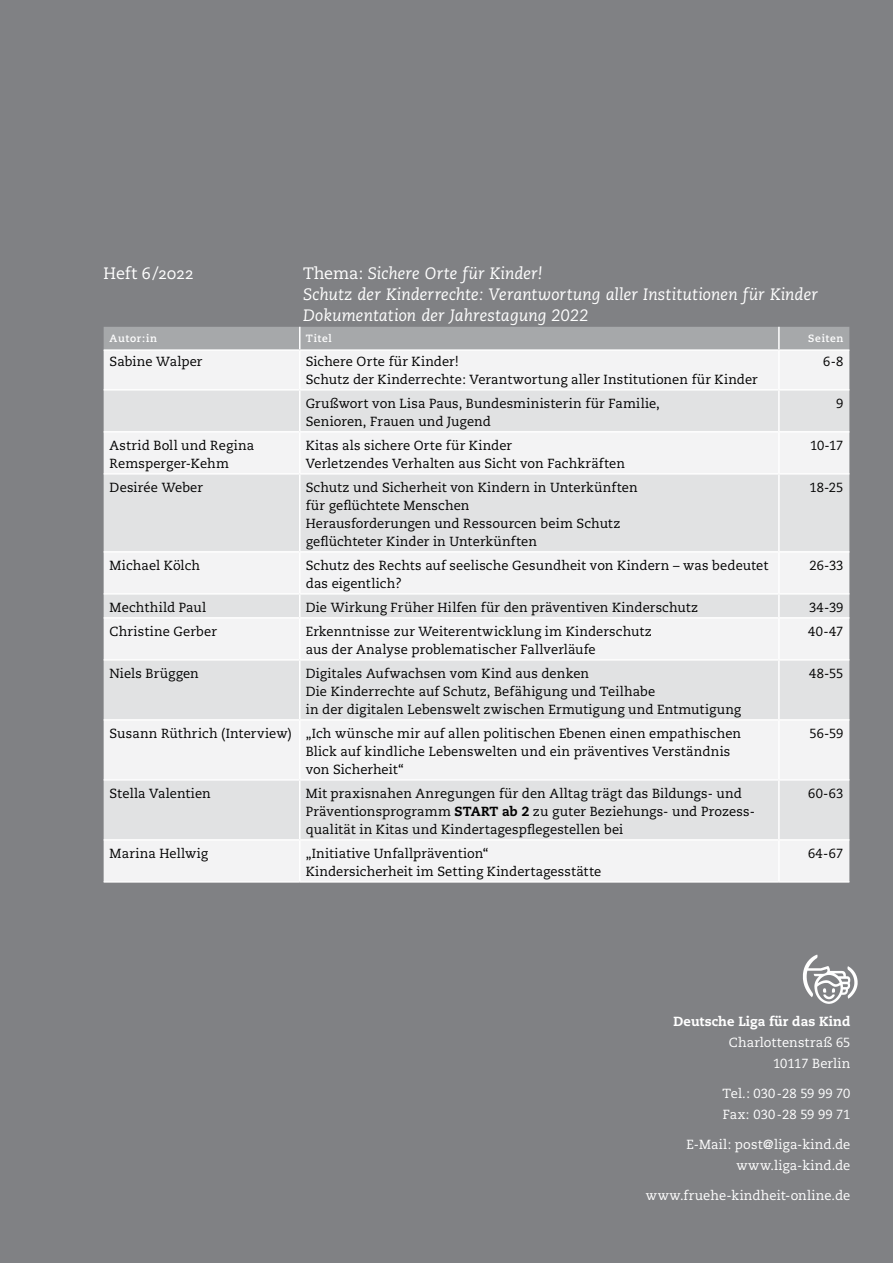
<style>
.page{position:relative;width:893px;height:1263px;background:#808184}
.page>*{position:absolute;margin:0;border:0;box-sizing:border-box;transform-origin:0 0}
.t1{font:italic 16.5px/21px "Caecilia";letter-spacing:.005em;color:#fff}
.t2{font:16.5px "Caecilia Roman Os F";letter-spacing:-.01em;color:#fff}
.t3{font:13.2px/18px "Caecilia";letter-spacing:.01em;color:#000}
.t4{font:13.2px/21px "Caecilia";letter-spacing:.01em;color:#fff;text-align:right}
.t5{font:800 13.2px "Caecilia";letter-spacing:.005em;color:#fff}
.t6{font:700 10.5px "Caecilia";letter-spacing:.07em;color:#fff}
.s1{font-style:normal}
.s2{font-family:"Caecilia CE";font-weight:800}
</style>
<div class="page">
<img style="left:803px;top:954px;width:54px;height:49px">
<div style="left:104px;top:351px;width:745px;height:530px;background:#f3f3f4"></div>
<svg style="left:104px;top:391px;width:745px;height:448px;background:#e8e9ea"></svg>
<hr style="left:104px;top:349px;width:196px;height:2px;background:#fff">
<hr style="left:300px;top:349px;width:479px;height:2px;background:#fff">
<hr style="left:779px;top:349px;width:70px;height:2px;background:#fff">
<hr style="left:104px;top:389px;width:196px;height:2px;background:#fff">
<hr style="left:300px;top:389px;width:479px;height:2px;background:#fff">
<hr style="left:779px;top:389px;width:70px;height:2px;background:#fff">
<hr style="left:104px;top:431px;width:196px;height:2px;background:#fff">
<hr style="left:300px;top:431px;width:479px;height:2px;background:#fff">
<hr style="left:779px;top:431px;width:70px;height:2px;background:#fff">
<hr style="left:104px;top:473px;width:196px;height:2px;background:#fff">
<hr style="left:300px;top:473px;width:479px;height:2px;background:#fff">
<hr style="left:779px;top:473px;width:70px;height:2px;background:#fff">
<hr style="left:104px;top:551px;width:196px;height:2px;background:#fff">
<hr style="left:300px;top:551px;width:479px;height:2px;background:#fff">
<hr style="left:779px;top:551px;width:70px;height:2px;background:#fff">
<hr style="left:104px;top:593px;width:196px;height:2px;background:#fff">
<hr style="left:300px;top:593px;width:479px;height:2px;background:#fff">
<hr style="left:779px;top:593px;width:70px;height:2px;background:#fff">
<hr style="left:104px;top:617px;width:196px;height:2px;background:#fff">
<hr style="left:300px;top:617px;width:479px;height:2px;background:#fff">
<hr style="left:779px;top:617px;width:70px;height:2px;background:#fff">
<hr style="left:104px;top:719px;width:196px;height:2px;background:#fff">
<hr style="left:300px;top:719px;width:479px;height:2px;background:#fff">
<hr style="left:779px;top:719px;width:70px;height:2px;background:#fff">
<hr style="left:104px;top:779px;width:196px;height:2px;background:#fff">
<hr style="left:300px;top:779px;width:479px;height:2px;background:#fff">
<hr style="left:779px;top:779px;width:70px;height:2px;background:#fff">
<hr style="left:104px;top:839px;width:196px;height:2px;background:#fff">
<hr style="left:300px;top:839px;width:479px;height:2px;background:#fff">
<hr style="left:779px;top:839px;width:70px;height:2px;background:#fff">
<hr style="left:104px;top:881px;width:196px;height:2px;background:#fff">
<hr style="left:300px;top:881px;width:479px;height:2px;background:#fff">
<hr style="left:779px;top:881px;width:70px;height:2px;background:#fff">
<hr style="left:299px;top:351px;width:1px;height:38px;background:#fff">
<hr style="left:778px;top:351px;width:2px;height:38px;background:#fff">
<hr style="left:299px;top:391px;width:1px;height:40px;background:#fff">
<hr style="left:778px;top:391px;width:2px;height:40px;background:#fff">
<hr style="left:299px;top:433px;width:1px;height:40px;background:#fff">
<hr style="left:778px;top:433px;width:2px;height:40px;background:#fff">
<hr style="left:299px;top:475px;width:1px;height:76px;background:#fff">
<hr style="left:778px;top:475px;width:2px;height:76px;background:#fff">
<hr style="left:299px;top:553px;width:1px;height:40px;background:#fff">
<hr style="left:778px;top:553px;width:2px;height:40px;background:#fff">
<svg style="left:299px;top:595px;width:1px;height:22px"></svg>
<hr style="left:778px;top:595px;width:2px;height:22px;background:#fff">
<hr style="left:299px;top:619px;width:1px;height:40px;background:#fff">
<hr style="left:778px;top:619px;width:2px;height:40px;background:#fff">
<hr style="left:299px;top:721px;width:1px;height:58px;background:#fff">
<hr style="left:778px;top:721px;width:2px;height:58px;background:#fff">
<hr style="left:299px;top:781px;width:1px;height:58px;background:#fff">
<hr style="left:778px;top:781px;width:2px;height:58px;background:#fff">
<hr style="left:299px;top:841px;width:1px;height:40px;background:#fff">
<hr style="left:778px;top:841px;width:2px;height:40px;background:#fff">
<div style="left:104px;top:327px;width:745px;height:23px;background:#a6a8aa"></div>
<hr style="left:778px;top:327px;width:2px;height:22px;background:#fff">
<hr style="left:104px;top:659px;width:196px;height:2px;background:#fff">
<hr style="left:300px;top:659px;width:479px;height:2px;background:#fff">
<hr style="left:779px;top:659px;width:70px;height:2px;background:#fff">
<hr style="left:299px;top:661px;width:1px;height:58px;background:#fff">
<hr style="left:778px;top:661px;width:2px;height:58px;background:#fff">
<p class="t2" style="left:104px;top:263px;width:92px">Heft 6/2022</p>
<p class="t1" style="left:303px;top:263px;width:516px"><span class="s1">Thema:</span> Sichere Orte für Kinder!<br>Schutz der Kinderrechte: Verantwortung aller Institutionen für Kinder<br>Dokumentation der Jahrestagung 2022</p>
<p class="t6" style="left:110px;top:332px;width:49px">Autor:in</p>
<p class="t6" style="left:306px;top:332px;width:28px">Titel</p>
<p class="t6" style="left:808px;top:332px;width:37px">Seiten</p>
<p class="t3" style="left:110px;top:352px;width:94px">Sabine Walper</p>
<p class="t3" style="left:306px;top:352px;width:454px">Sichere Orte für Kinder!<br>Schutz der Kinderrechte: Verantwortung aller Institutionen für Kinder</p>
<p class="t3" style="left:823px;top:352px;width:22px">6-8</p>
<p class="t3" style="left:306px;top:394px;width:356px">Grußwort von Lisa Paus, Bundesministerin für Familie,<br>Senioren, Frauen und Jugend</p>
<p class="t3" style="left:836px;top:394px;width:9px">9</p>
<p class="t3" style="left:110px;top:436px;width:146px">Astrid Boll und Regina<br>Remsperger-Kehm</p>
<p class="t3" style="left:306px;top:436px;width:321px">Kitas als sichere Orte für Kinder<br>Verletzendes Verhalten aus Sicht von Fachkräften</p>
<p class="t3" style="left:810px;top:436px;width:35px">10-17</p>
<p class="t3" style="left:110px;top:478px;width:95px">Desirée Weber</p>
<p class="t3" style="left:306px;top:478px;width:333px">Schutz und Sicherheit von Kindern in Unterkünften für geflüchtete Menschen<br>Herausforderungen und Ressourcen beim Schutz geflüchteter Kinder in Unterkünften</p>
<p class="t3" style="left:809px;top:478px;width:35px">18-25</p>
<p class="t3" style="left:110px;top:556px;width:92px">Michael Kölch</p>
<p class="t3" style="left:306px;top:556px;width:464px">Schutz des Rechts auf seelische Gesundheit von Kindern – was bedeutet das eigentlich?</p>
<p class="t3" style="left:810px;top:556px;width:35px">26-33</p>
<p class="t3" style="left:110px;top:598px;width:98px">Mechthild Paul</p>
<p class="t3" style="left:306px;top:598px;width:394px">Die Wirkung Früher Hilfen für den präventiven Kinderschutz</p>
<p class="t3" style="left:809px;top:598px;width:36px">34-39</p>
<p class="t3" style="left:110px;top:622px;width:109px">Christine Gerber</p>
<p class="t3" style="left:306px;top:622px;width:347px">Erkenntnisse zur Weiterentwicklung im Kinderschutz aus der Analyse problematischer Fallverläufe</p>
<p class="t3" style="left:808px;top:622px;width:37px">40-47</p>
<p class="t3" style="left:110px;top:664px;width:91px">Niels Brüggen</p>
<p class="t3" style="left:306px;top:664px;width:437px">Digitales Aufwachsen vom Kind aus denken<br>Die Kinderrechte auf Schutz, Befähigung und Teilhabe<br>in der digitalen Lebenswelt zwischen Ermutigung und Entmutigung</p>
<p class="t3" style="left:809px;top:664px;width:36px">48-55</p>
<p class="t3" style="left:306px;top:724px;width:437px;text-indent:-196px">Susann Rüthrich (Interview) „Ich wünsche mir auf allen politischen Ebenen einen empathischen<br>Blick auf kindliche Lebenswelten und ein präventives Verständnis von Sicherheit“</p>
<p class="t3" style="left:809px;top:724px;width:35px">56-59</p>
<p class="t3" style="left:110px;top:784px;width:103px">Stella Valentien</p>
<p class="t3" style="left:306px;top:784px;width:451px">Mit praxisnahen Anregungen für den Alltag trägt das Bildungs- und<br>Präventionsprogramm <span class="s2">START ab 2</span> zu guter Beziehungs- und Prozess&shy;qualität in Kitas und Kindertagespflegestellen bei</p>
<p class="t3" style="left:808px;top:784px;width:37px">60-63</p>
<p class="t3" style="left:110px;top:844px;width:100px">Marina Hellwig</p>
<p class="t3" style="left:306px;top:844px;width:297px">„Initiative Unfallprävention“<br>Kindersicherheit im Setting Kindertagesstätte</p>
<p class="t3" style="left:808px;top:844px;width:37px">64-67</p>
<p class="t5" style="left:674px;top:1013px;width:178px">Deutsche Liga für das Kind</p>
<p class="t4" style="left:729px;top:1032px;width:123px">Charlottenstraß 65<br>10117 Berlin</p>
<p class="t4" style="left:723px;top:1083px;width:129px;text-align:left">Tel.: 030-28 59 99 70<br>Fax: 030-28 59 99 71</p>
<p class="t4" style="left:686px;top:1134px;width:166px">E-Mail: post@liga-kind.de www.liga-kind.de</p>
<p class="t4" style="left:646px;top:1185px;width:206px">www.fruehe-kindheit-online.de</p>
</div>
